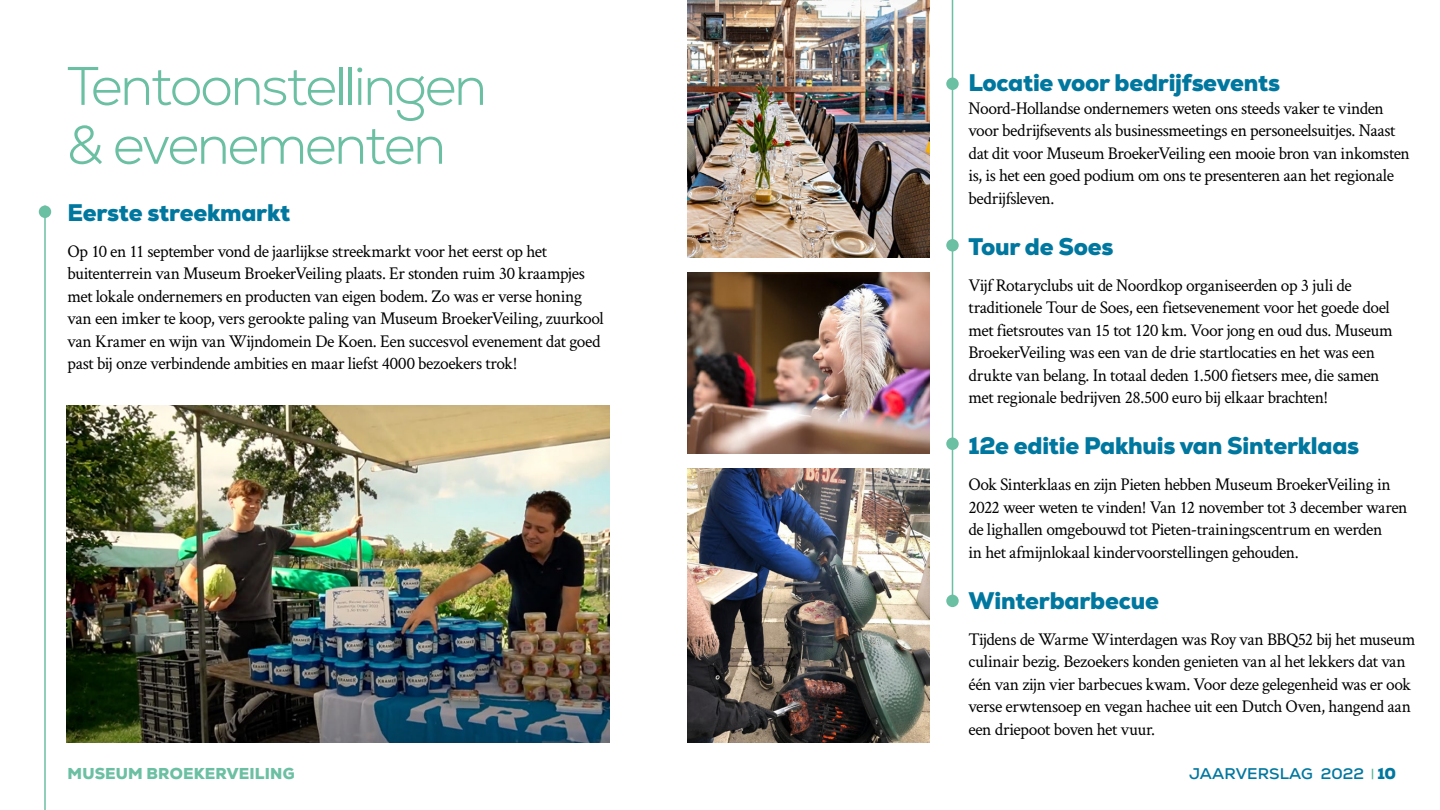
<style>
.page{position:relative;width:1440px;height:810px;background:#fff}
.page>*{position:absolute;margin:0;border:0;box-sizing:border-box;transform-origin:0 0}
.t1{font:300 54.15px/58.9px "Nexa";letter-spacing:-.04em;color:#6bbfa3}
.t2{font:900 24px "Nexa";letter-spacing:-.01em;color:#00779f}
.t3{font:18px/22.5px "Crimson Text";letter-spacing:-.03em;color:#000}
.t4{font:900 15.75px "Nexa";letter-spacing:.01em;color:#6bbfa3}
.t5{font:700 15.75px "Nexa";letter-spacing:.01em;color:#00779f}
.s1{font-weight:900}
</style>
<div class="page">
<img style="left:687px;top:0;width:243px;height:258px">
<hr style="left:952px;top:0;width:1px;height:601px;background:#6bbfa3">
<div style="left:946px;top:239px;width:13px;height:13px;background:#6bbfa3;border-radius:50%"></div>
<div style="left:946px;top:78px;width:13px;height:12px;background:#6bbfa3;border-radius:50%"></div>
<div style="left:946px;top:595px;width:13px;height:12px;background:#6bbfa3;border-radius:50%"></div>
<div style="left:946px;top:438px;width:13px;height:12px;background:#6bbfa3;border-radius:50%"></div>
<img style="left:687px;top:468px;width:243px;height:274px">
<img style="left:67px;top:405px;width:542px;height:337px">
<img style="left:687px;top:273px;width:243px;height:180px">
<hr style="left:44px;top:206px;width:2px;height:604px;background:#6bbfa3">
<div style="left:39px;top:206px;width:12px;height:12px;background:#6bbfa3;border-radius:50%"></div>
<h1 class="t1" style="left:67px;top:58px;width:421px">Tentoonstellingen &amp; evenementen</h1>
<h2 class="t2" style="left:68px;top:197px;width:224px">Eerste streekmarkt</h2>
<p class="t3" style="left:68px;top:239px;width:538px">Op 10 en 11 september vond de jaarlijkse streekmarkt voor het eerst op het buitenterrein van Museum BroekerVeiling plaats. Er stonden ruim 30 kraampjes met lokale ondernemers en producten van eigen bodem. Zo was er verse honing van een imker te koop, vers gerookte paling van Museum BroekerVeiling, zuurkool van Kramer en wijn van Wijndomein De Koen. Een succesvol evenement dat goed past bij onze verbindende ambities en maar liefst 4000 bezoekers trok!</p>
<h2 class="t2" style="left:968px;top:67px;width:313px">Locatie voor bedrijfsevents</h2>
<p class="t3" style="left:968px;top:96px;width:443px">Noord-Hollandse ondernemers weten ons steeds vaker te vinden voor bedrijfsevents als businessmeetings en personeelsuitjes. Naast dat dit voor Museum BroekerVeiling een mooie bron van inkomsten is, is het een goed podium om ons te presenteren aan het regionale bedrijfsleven.</p>
<h2 class="t2" style="left:968px;top:231px;width:147px">Tour de Soes</h2>
<p class="t3" style="left:968px;top:273px;width:426px">Vijf Rotaryclubs uit de Noordkop organiseerden op 3 juli de traditionele Tour de Soes, een fietsevenement voor het goede doel met fietsroutes van 15 tot 120 km. Voor jong en oud dus. Museum BroekerVeiling was een van de drie startlocaties en het was een drukte van belang. In totaal deden 1.500 fietsers mee, die samen met regionale bedrijven 28.500 euro bij elkaar brachten!</p>
<h2 class="t2" style="left:968px;top:430px;width:392px">12e editie Pakhuis van Sinterklaas</h2>
<p class="t3" style="left:968px;top:473px;width:440px">Ook Sinterklaas en zijn Pieten hebben Museum BroekerVeiling in 2022 weer weten te vinden! Van 12 november tot 3 december waren de lighallen omgebouwd tot Pieten-trainingscentrum en werden<br>in het afmijnlokaal kindervoorstellingen gehouden.</p>
<h2 class="t2" style="left:968px;top:585px;width:192px">Winterbarbecue</h2>
<p class="t3" style="left:968px;top:627px;width:449px">Tijdens de Warme Winterdagen was Roy van BBQ52 bij het museum culinair bezig. Bezoekers konden genieten van al het lekkers dat van één van zijn vier barbecues kwam. Voor deze gelegenheid was er ook verse erwtensoep en vegan hachee uit een Dutch Oven, hangend aan een driepoot boven het vuur.</p>
<p class="t4" style="left:68px;top:763px;width:229px">MUSEUM BROEKERVEILING</p>
<p class="t5" style="left:1189px;top:764px;width:208px">JAARVERSLAG 2022 <span class="s1">10</span></p>
</div>
